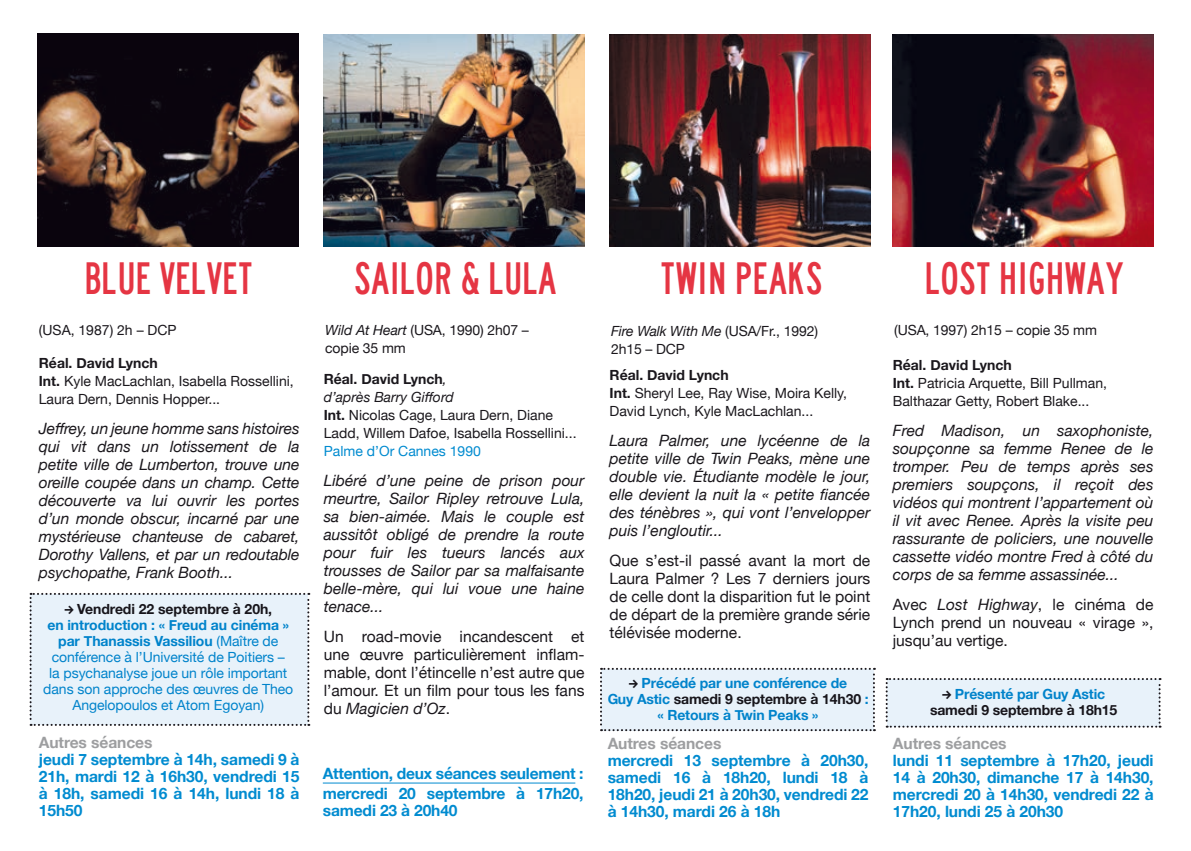
<style>
.page{position:relative;width:1191px;height:851px;background:#fff}
.page>*{position:absolute;margin:0;border:0;box-sizing:border-box;transform-origin:0 0}
.t1{font:42px "lanea";letter-spacing:-.005em;color:#e53543}
.t2{font:italic 15.6px/18px "Helvetica Neue";color:#1a171c;text-align:justify}
.t3{font:700 15.6px/17px "Helvetica Neue";letter-spacing:-.005em;color:#008bd0;text-align:justify}
.t4{font:15.6px/18px "Helvetica Neue";color:#1a171c;text-align:justify}
.t5{font:700 15.6px "Helvetica Neue";letter-spacing:-.005em;color:#9d9ea0}
.t6{font:14px/18px "Helvetica Neue";color:#1a171c}
.t7{font:14px/16px "Helvetica Neue";letter-spacing:-.005em;color:#008bd0;text-align:center}
.t8{font:700 14px/16px "Helvetica Neue";letter-spacing:-.01em;color:#008bd0;text-align:center}
.t9{font:700 14px/16px "Helvetica Neue";letter-spacing:-.01em;color:#1a171c;text-align:center}
.s1{font-weight:700}
.s2{font-family:"National";font-weight:700;color:#1a171c}
.s3{font-weight:700;color:#1a171c}
.s4{font-style:italic}
.s5{font-family:"National";color:#1a171c}
.s6{color:#1a171c}
.s7{font-family:"National"}
.s8{color:#008bd0}
</style>
<div class="page">
<div style="left:30px;top:592px;width:279px;height:133px;background:#e8f2fa"></div>
<img style="left:37px;top:34px;width:261px;height:213px">
<img style="left:323px;top:34px;width:261px;height:213px">
<hr style="left:323px;top:782px;width:252px;height:1px;background:#008bd0">
<img style="left:609px;top:34px;width:261px;height:212px">
<svg style="left:600px;top:667px;width:275px;height:64px;background:#e2ecf3"></svg>
<img style="left:892px;top:34px;width:261px;height:213px">
<svg style="left:885px;top:678px;width:275px;height:49px;background:#e2ebf3"></svg>
<h1 class="t1" style="left:85px;top:253px;width:169px">BLUE VELVET</h1>
<p class="t6" style="left:39px;top:322px;width:139px">(USA, 1987) 2h – DCP</p>
<p class="t6" style="left:39px;top:355px;width:256px"><span class="s1">Réal. David Lynch<br>Int.</span> Kyle MacLachlan, Isabella Rossellini,<br>Laura Dern, Dennis Hopper...</p>
<p class="t2" style="left:39px;top:420px;width:262px">Jeffrey, un jeune homme sans histoires qui vit dans un lotissement de la petite ville de Lumberton, trouve une oreille coupée dans un champ. Cette découverte va lui ouvrir les portes d’un monde obscur, incarné par une mystérieuse chanteuse de cabaret, Dorothy Vallens, et par un redoutable psychopathe, Frank Booth...</p>
<p class="t7" style="left:43px;top:602px;width:251px"><span class="s2">-&gt;</span> <span class="s3">Vendredi 22 septembre à 20h,<br></span><span class="s1">en introduction : « Freud au cinéma » par Thanassis Vassiliou</span> (Maître de conférence à l’Université de Poitiers –<br>la psychanalyse joue un rôle important dans son approche des œuvres de Theo Angelopoulos et Atom Egoyan)</p>
<p class="t5" style="left:39px;top:730px;width:115px">Autres séances</p>
<p class="t3" style="left:39px;top:751px;width:262px">jeudi 7 septembre à 14h, samedi 9 à 21h, mardi 12 à 16h30, vendredi 15 à 18h, samedi 16 à 14h, lundi 18 à 15h50</p>
<h1 class="t1" style="left:354px;top:253px;width:204px">SAILOR &amp; LULA</h1>
<p class="t6" style="left:325px;top:322px;width:205px"><span class="s4">Wild At Heart</span> (USA, 1990) 2h07 – copie 35 mm</p>
<p class="t6" style="left:324px;top:370px;width:254px"><span class="s1">Réal. David Lynch</span><span class="s4">,<br>d’après Barry Gifford<br></span><span class="s1">Int.</span> Nicolas Cage, Laura Dern, Diane<br>Ladd, Willem Dafoe, Isabella Rossellini...</p>
<p class="t7" style="left:324px;top:443px;width:159px">Palme d’Or Cannes 1990</p>
<p class="t2" style="left:324px;top:472px;width:262px">Libéré d’une peine de prison pour meurtre, Sailor Ripley retrouve Lula, sa bien-aimée. Mais le couple est aussitôt obligé de prendre la route pour fuir les tueurs lancés aux trousses de Sailor par sa malfaisante belle-mère, qui lui voue une haine tenace...</p>
<p class="t4" style="left:324px;top:628px;width:262px">Un road-movie incandescent et une œuvre particulièrement inflam&shy;mable, dont l’étincelle n’est autre que l’amour. Et un film pour tous les fans du <span class="s4">Magicien d’Oz</span>.</p>
<p class="t3" style="left:323px;top:763px;width:262px;line-height:20px">Attention, deux séances seulement : mercredi 20 septembre à 17h20,</p>
<p class="t3" style="left:323px;top:802px;width:136px">samedi 23 à 20h40</p>
<h1 class="t1" style="left:660px;top:253px;width:164px">TWIN PEAKS</h1>
<p class="t6" style="left:611px;top:322px;width:208px"><span class="s4">Fire Walk With Me</span> (USA/Fr., 1992)<br>2h15 – DCP</p>
<p class="t6" style="left:609px;top:366px;width:239px"><span class="s1">Réal. David Lynch<br>Int.</span> Sheryl Lee, Ray Wise, Moira Kelly,<br>David Lynch, Kyle MacLachlan...</p>
<p class="t2" style="left:609px;top:432px;width:262px">Laura Palmer, une lycéenne de la petite ville de Twin Peaks, mène une double vie. Étudiante modèle le jour, elle devient la nuit la « petite fiancée des ténèbres », qui vont l’envelopper puis l’engloutir...</p>
<p class="t4" style="left:609px;top:552px;width:262px">Que s’est-il passé avant la mort de Laura Palmer ? Les 7 derniers jours de celle dont la disparition fut le point de départ de la première grande série télévisée moderne.</p>
<p class="t8" style="left:607px;top:675px;width:263px"><span class="s5">-&gt;</span> Précédé par une conférence de<br>Guy Astic <span class="s6">samedi 9 septembre à 14h30</span> : « Retours à Twin Peaks »</p>
<p class="t5" style="left:607px;top:730px;width:115px">Autres séances</p>
<p class="t3" style="left:607px;top:752px;width:262px">mercredi 13 septembre à 20h30, samedi 16 à 18h20, lundi 18 à 18h20, jeudi 21 à 20h30, vendredi 22 à 14h30, mardi 26 à 18h</p>
<h1 class="t1" style="left:925px;top:253px;width:201px">LOST HIGHWAY</h1>
<p class="t6" style="left:894px;top:322px;width:204px">(USA, 1997) 2h15 – copie 35 mm</p>
<p class="t6" style="left:892px;top:356px;width:216px"><span class="s1">Réal. David Lynch<br>Int.</span> Patricia Arquette, Bill Pullman,<br>Balthazar Getty, Robert Blake...</p>
<p class="t2" style="left:892px;top:422px;width:262px">Fred Madison, un saxophoniste, soupçonne sa femme Renee de le tromper. Peu de temps après ses premiers soupçons, il reçoit des vidéos qui montrent l’appartement où il vit avec Renee. Après la visite peu rassurante de policiers, une nouvelle cassette vidéo montre Fred à côté du corps de sa femme assassinée...</p>
<p class="t4" style="left:892px;top:596px;width:262px">Avec <span class="s4">Lost Highway</span>, le cinéma de Lynch prend un nouveau « virage », jusqu’au vertige.</p>
<p class="t9" style="left:930px;top:685px;width:189px"><span class="s7">-&gt;</span> <span class="s8">Présenté par Guy Astic </span>samedi 9 septembre à 18h15</p>
<p class="t5" style="left:893px;top:730px;width:115px">Autres séances</p>
<p class="t3" style="left:893px;top:751px;width:262px">lundi 11 septembre à 17h20, jeudi 14 à 20h30, dimanche 17 à 14h30, mercredi 20 à 14h30, vendredi 22 à 17h20, lundi 25 à 20h30</p>
</div>
